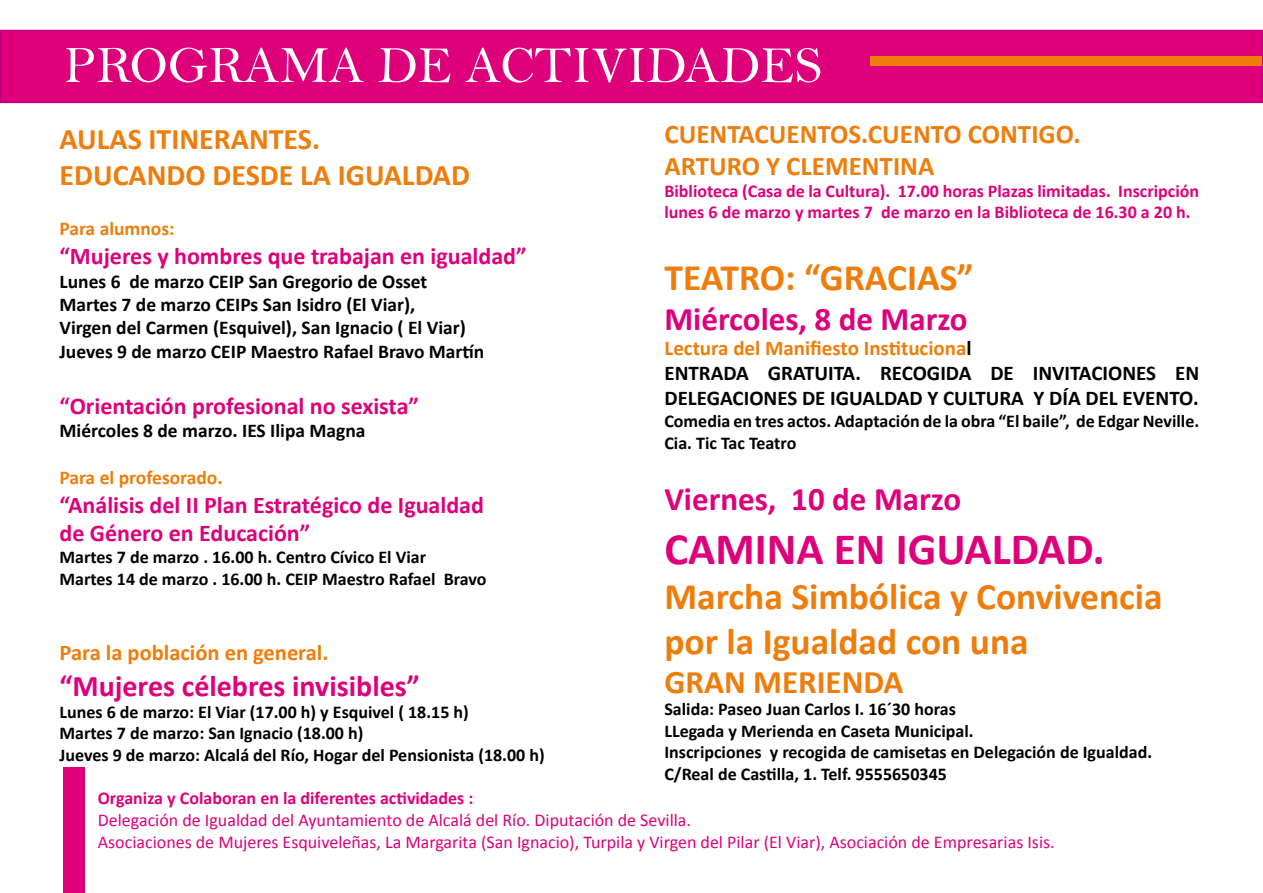
<style>
.page{position:relative;width:1263px;height:893px;background:#fff}
.page>*{position:absolute;margin:0;border:0;box-sizing:border-box;transform-origin:0 0}
.t1{font:52.5px "Bell";color:#fff}
.t2{font:700 45px "Calibri";color:#de007b}
.t3{font:700 37.5px/45px "Calibri";color:#ee7d0b}
.t4{font:700 33px "Calibri";color:#de007b}
.t5{font:700 33px "Calibri";color:#ee7d0b}
.t6{font:700 30px/36px "Calibri";color:#ee7d0b}
.t7{font:700 30px "Calibri";color:#de007b}
.t8{font:700 27px/32.4px "Calibri";color:#ee7d0b}
.t9{font:700 24px/28.8px "Calibri";color:#de007b}
.t10{font:700 22.5px "Calibri";color:#ee7d0b}
.t11{font:700 21px/25.2px "Calibri";color:#000}
.t12{font:700 19.5px/23.4px "Calibri";color:#000}
.t13{font:700 19.5px "Calibri";color:#ee7d0b}
.t14{font:700 18px/21.6px "Calibri";color:#000}
.t15{font:18px/21.6px "Calibri";color:#de007b}
.t16{font:700 18px/21.6px "Calibri";color:#de007b}
.s1{color:#ee7d0b}
</style>
<div class="page">
<div style="left:1px;top:31px;width:1261px;height:71px;background:#de007b"></div>
<div style="left:0;top:30px;width:1263px;height:73px;border:2px solid #bd007b"></div>
<div style="left:64px;top:767px;width:21px;height:126px;background:#de007b"></div>
<div style="left:870px;top:56px;width:392px;height:9px;background:#ee7d0b"></div>
<h1 class="t1" style="left:64px;top:34px;width:760px">PROGRAMA DE ACTIVIDADES</h1>
<h3 class="t8" style="left:664px;top:117px;width:418px">CUENTACUENTOS.CUENTO CONTIGO.<br>ARTURO Y CLEMENTINA</h3>
<p class="t16" style="left:664px;top:180px;width:536px">Biblioteca (Casa de la Cultura). 17.00 horas Plazas limitadas. Inscripción lunes 6 de marzo y martes 7 de marzo en la Biblioteca de 16.30 a 20 h.</p>
<h3 class="t6" style="left:60px;top:121px;width:412px">AULAS ITINERANTES.<br>EDUCANDO DESDE LA IGUALDAD</h3>
<p class="t13" style="left:60px;top:216px;width:117px">Para alumnos:</p>
<h3 class="t9" style="left:60px;top:242px;width:469px">“Mujeres y hombres que trabajan en igualdad”</h3>
<p class="t12" style="left:60px;top:269px;width:426px">Lunes 6 de marzo CEIP San Gregorio de Osset Martes 7 de marzo CEIPs San Isidro (El Viar),<br>Virgen del Carmen (Esquivel), San Ignacio ( El Viar)<br>Jueves 9 de marzo CEIP Maestro Rafael Bravo Martín</p>
<h3 class="t9" style="left:60px;top:391px;width:361px">“Orientación profesional no sexista”</h3>
<p class="t12" style="left:60px;top:419px;width:308px">Miércoles 8 de marzo. IES Ilipa Magna</p>
<p class="t13" style="left:60px;top:465px;width:165px">Para el profesorado.</p>
<h3 class="t9" style="left:60px;top:490px;width:426px">“Análisis del II Plan Estratégico de Igualdad de Género en Educación”</h3>
<p class="t14" style="left:60px;top:546px;width:428px">Martes 7 de marzo . 16.00 h. Centro Cívico El Viar<br>Martes 14 de marzo . 16.00 h. CEIP Maestro Rafael Bravo</p>
<h3 class="t3" style="left:664px;top:255px;width:310px">TEATRO: “GRACIAS”</h3>
<h3 class="t4" style="left:664px;top:298px;width:305px">Miércoles, 8 de Marzo</h3>
<p class="t11" style="left:664px;top:335px;width:536px"><span class="s1">Lectura del Manifiesto Instituciona</span>l<br>ENTRADA GRATUITA. RECOGIDA DE INVITACIONES EN<br>DELEGACIONES DE IGUALDAD Y CULTURA Y DÍA DEL EVENTO.</p>
<p class="t14" style="left:664px;top:410px;width:536px">Comedia en tres actos. Adaptación de la obra “El baile”, de Edgar Neville.<br>Cia. Tic Tac Teatro</p>
<h3 class="t4" style="left:664px;top:478px;width:298px">Viernes, 10 de Marzo</h3>
<h2 class="t2" style="left:664px;top:520px;width:442px">CAMINA EN IGUALDAD.</h2>
<h3 class="t3" style="left:664px;top:574px;width:500px">Marcha Simbólica y Convivencia por la Igualdad con una</h3>
<h3 class="t5" style="left:664px;top:661px;width:240px">GRAN MERIENDA</h3>
<p class="t14" style="left:664px;top:698px;width:489px">Salida: Paseo Juan Carlos I. 16´30 horas<br>LLegada y Merienda en Caseta Municipal.<br>Inscripciones y recogida de camisetas en Delegación de Igualdad.<br>C/Real de Castilla, 1. Telf. 9555650345</p>
<p class="t10" style="left:60px;top:638px;width:270px">Para la población en general.</p>
<h3 class="t7" style="left:60px;top:667px;width:362px">“Mujeres célebres invisibles”</h3>
<p class="t14" style="left:60px;top:701px;width:487px">Lunes 6 de marzo: El Viar (17.00 h) y Esquivel ( 18.15 h)<br>Martes 7 de marzo: San Ignacio (18.00 h)<br>Jueves 9 de marzo: Alcalá del Río, Hogar del Pensionista (18.00 h)</p>
<p class="t16" style="left:98px;top:788px;width:377px">Organiza y Colaboran en la diferentes actividades :</p>
<p class="t15" style="left:98px;top:809px;width:958px">Delegación de Igualdad del Ayuntamiento de Alcalá del Río. Diputación de Sevilla.<br>Asociaciones de Mujeres Esquiveleñas, La Margarita (San Ignacio), Turpila y Virgen del Pilar (El Viar), Asociación de Empresarias Isis.</p>
</div>
